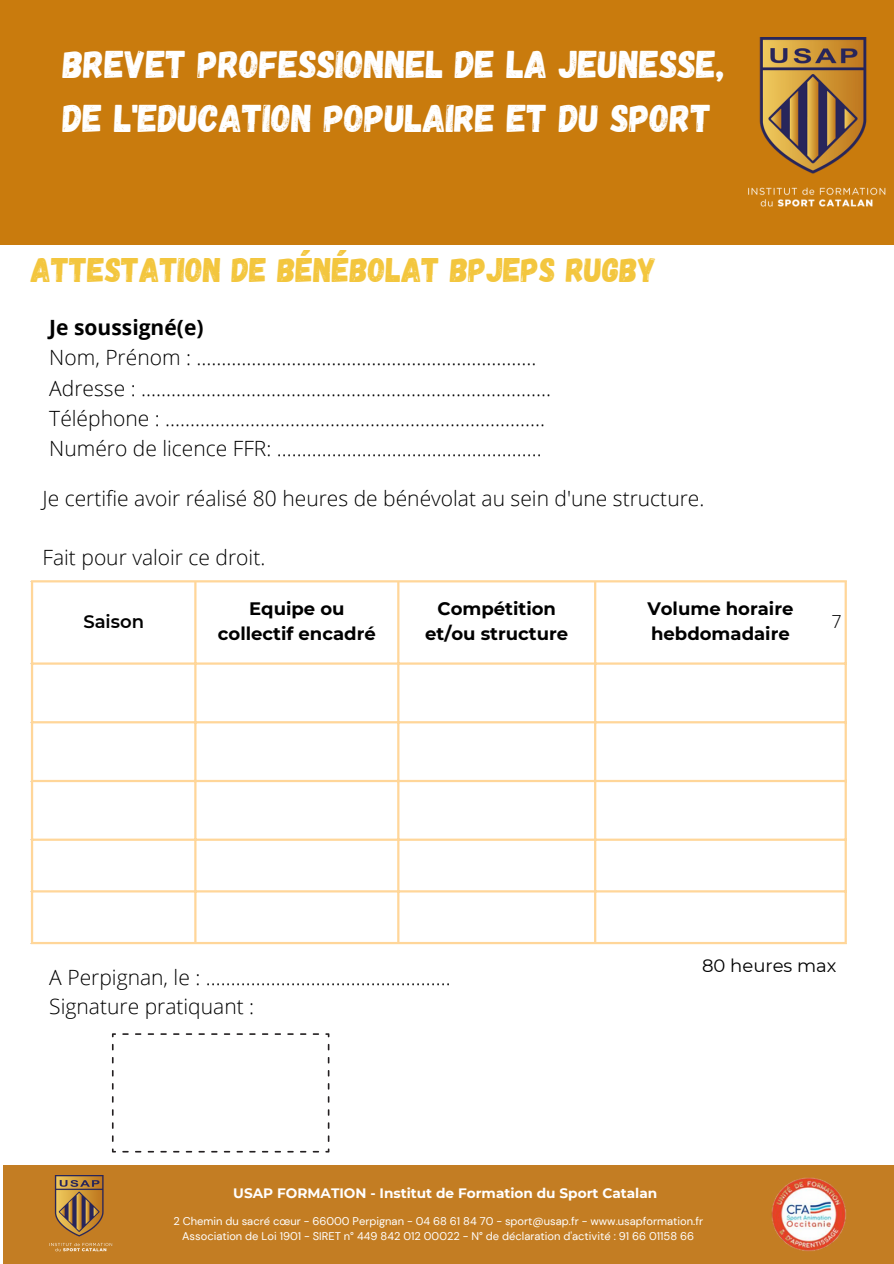
<style>
.page{position:relative;width:894px;height:1264px;background:#fff}
.page>*{position:absolute;margin:0;border:0;box-sizing:border-box;transform-origin:0 0}
.t1{font:38.55px/54px "Gagalin";color:#fff}
.t2{font:34.05px "Gagalin";color:#f3c63e}
.t3{font:300 21px "Open Sans";color:#000}
.t4{font:700 21px "Open Sans";color:#000}
.t5{font:700 18px/24.8px "Montserrat";color:#000;text-align:center}
.t6{font:18px "Montserrat";color:#000}
.t7{font:600 18px "Montserrat";color:#000}
.t8{font:300 18px "Open Sans";color:#000}
.t9{font:700 13.65px "Montserrat";color:#fff}
.t10{font:11.1px "DM Sans";color:#fff}
</style>
<div class="page">
<div style="left:0;top:0;width:893px;height:245px;background:#c97b0d"></div>
<img style="left:748px;top:37px;width:138px;height:170px">
<div style="left:4px;top:1164px;width:889px;height:99px;background:#c37d23"></div>
<img style="left:771px;top:1177px;width:75px;height:74px">
<img style="left:49px;top:1175px;width:63px;height:76px">
<svg style="left:112px;top:1033px;width:217px;height:119px"></svg>
<hr style="left:31px;top:582px;width:2px;height:359px;background:#ffd699">
<hr style="left:194px;top:582px;width:2px;height:359px;background:#ffd699">
<hr style="left:397px;top:582px;width:2px;height:359px;background:#ffd699">
<hr style="left:594px;top:582px;width:2px;height:359px;background:#ffd699">
<hr style="left:844px;top:582px;width:2px;height:359px;background:#ffd699">
<hr style="left:31px;top:580px;width:815px;height:2px;background:#ffd699">
<hr style="left:31px;top:662px;width:815px;height:2px;background:#ffd699">
<hr style="left:31px;top:721px;width:815px;height:2px;background:#ffd699">
<hr style="left:31px;top:779px;width:815px;height:3px;background:#ffd699">
<hr style="left:31px;top:838px;width:815px;height:2px;background:#ffd699">
<hr style="left:31px;top:890px;width:815px;height:2px;background:#ffd699">
<hr style="left:31px;top:941px;width:815px;height:3px;background:#ffd699">
<p class="t1" style="left:63px;top:35px;width:663px">BREVET PROFESSIONNEL DE LA JEUNESSE,<br>DE L'EDUCATION POPULAIRE ET DU SPORT</p>
<p class="t2" style="left:31px;top:248px;width:627px">ATTESTATION DE BÉNÉBOLAT BPJEPS RUGBY</p>
<p class="t4" style="left:49px;top:312px;width:156px">Je soussigné(e)</p>
<p class="t3" style="left:49px;top:343px;width:488px">Nom, Prénom : ....................................................................</p>
<p class="t3" style="left:49px;top:373px;width:503px">Adresse : ..................................................................................</p>
<p class="t3" style="left:49px;top:403px;width:497px">Téléphone : ............................................................................</p>
<p class="t3" style="left:49px;top:434px;width:494px">Numéro de licence FFR: .....................................................</p>
<p class="t3" style="left:43px;top:484px;width:663px">Je certifie avoir réalisé 80 heures de bénévolat au sein d'une structure.</p>
<p class="t3" style="left:43px;top:542px;width:224px">Fait pour valoir ce droit.</p>
<p class="t7" style="left:83px;top:610px;width:62px">Saison</p>
<p class="t5" style="left:218px;top:596px;width:159px">Equipe ou collectif encadré</p>
<p class="t5" style="left:425px;top:596px;width:145px">Compétition et/ou structure</p>
<p class="t5" style="left:647px;top:596px;width:148px;text-align:left">Volume horaire hebdomadaire</p>
<p class="t8" style="left:831px;top:609px;width:12px">7</p>
<p class="t3" style="left:49px;top:962px;width:403px">A Perpignan, le : .................................................</p>
<p class="t3" style="left:49px;top:991px;width:206px">Signature pratiquant :</p>
<p class="t6" style="left:702px;top:954px;width:136px">80 heures max</p>
<p class="t9" style="left:233px;top:1184px;width:425px">USAP FORMATION - Institut de Formation du Sport Catalan</p>
<p class="t10" style="left:173px;top:1213px;width:531px">2 Chemin du sacré cœur - 66000 Perpignan - 04 68 61 84 70 - sport@usap.fr - www.usapformation.fr</p>
<p class="t10" style="left:182px;top:1228px;width:513px">Association de Loi 1901 - SIRET n° 449 842 012 00022 - N° de déclaration d'activité : 91 66 01158 66</p>
</div>
